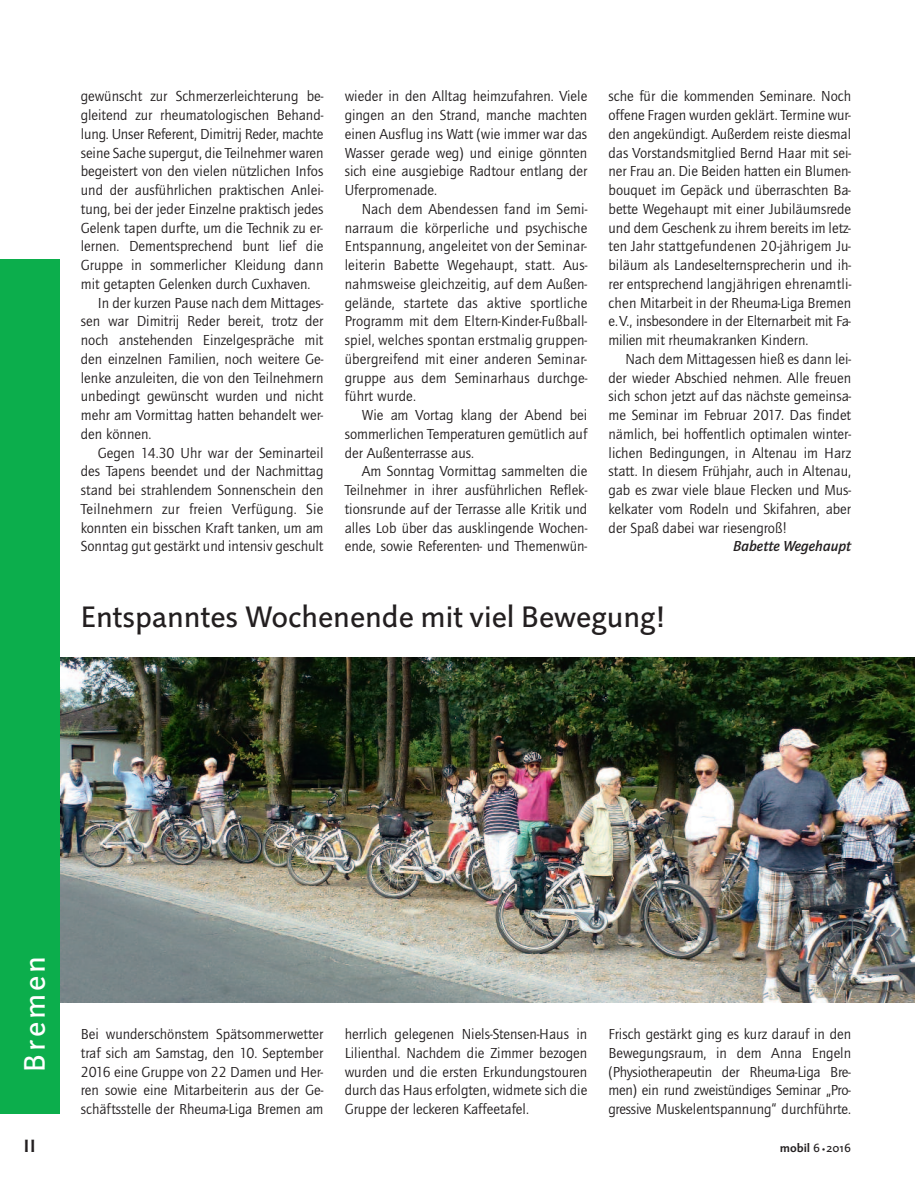
<style>
.page{position:relative;width:915px;height:1191px;background:#fff}
.page>*{position:absolute;margin:0;border:0;box-sizing:border-box;transform-origin:0 0}
.t1{font:30px "Linotype Projekt";color:#231f20}
.t2{font:30px "Linotype Projekt";letter-spacing:.1em;color:#fff}
.t3{font:700 18px "Linotype Projekt";color:#231f20}
.t4{font:15px/18.8px "Quay Sans ITC";color:#231f20;text-align:justify}
.t5{font:italic 500 15px "Quay Sans ITC";color:#231f20}
.t6{font:700 12px "Linotype Projekt";color:#231f20}
.s1{font-weight:400}
.s2{font-weight:400;font-size:9px}
</style>
<div class="page">
<img style="left:60px;top:657px;width:854px;height:345px">
<div style="left:0;top:259px;width:60px;height:855px;background:#0cae4c"></div>
<p class="t4" style="left:81px;top:88px;width:244px">gewünscht zur Schmerzerleichterung be-</p>
<p class="t4" style="left:81px;top:107px;width:244px">gleitend zur rheumatologischen Behand-</p>
<p class="t4" style="left:81px;top:126px;width:244px">lung. Unser Referent, Dimitrij Reder, machte</p>
<p class="t4" style="left:81px;top:144px;width:244px">seine Sache supergut, die Teilnehmer waren</p>
<p class="t4" style="left:81px;top:163px;width:244px">begeistert von den vielen nützlichen Infos</p>
<p class="t4" style="left:81px;top:182px;width:244px">und der ausführlichen praktischen Anlei-</p>
<p class="t4" style="left:81px;top:201px;width:244px">tung, bei der jeder Einzelne praktisch jedes</p>
<p class="t4" style="left:81px;top:219px;width:243px">Gelenk tapen durfte, um die Technik zu er-</p>
<p class="t4" style="left:81px;top:238px;width:244px">lernen. Dementsprechend bunt lief die</p>
<p class="t4" style="left:81px;top:257px;width:244px">Gruppe in sommerlicher Kleidung dann</p>
<p class="t4" style="left:81px;top:276px;width:231px">mit getapten Gelenken durch Cuxhaven.</p>
<p class="t4" style="left:98px;top:294px;width:227px">In der kurzen Pause nach dem Mittages-</p>
<p class="t4" style="left:81px;top:313px;width:244px">sen war Dimitrij Reder bereit, trotz der</p>
<p class="t4" style="left:81px;top:332px;width:244px">noch anstehenden Einzelgespräche mit</p>
<p class="t4" style="left:81px;top:351px;width:244px">den einzelnen Familien, noch weitere Ge-</p>
<p class="t4" style="left:81px;top:369px;width:244px">lenke anzuleiten, die von den Teilnehmern</p>
<p class="t4" style="left:81px;top:388px;width:244px">unbedingt gewünscht wurden und nicht</p>
<p class="t4" style="left:81px;top:407px;width:243px">mehr am Vormittag hatten behandelt wer-</p>
<p class="t4" style="left:81px;top:426px;width:72px">den können.</p>
<p class="t4" style="left:98px;top:444px;width:227px">Gegen 14.30 Uhr war der Seminarteil</p>
<p class="t4" style="left:81px;top:463px;width:244px">des Tapens beendet und der Nachmittag</p>
<p class="t4" style="left:81px;top:482px;width:244px">stand bei strahlendem Sonnenschein den</p>
<p class="t4" style="left:81px;top:501px;width:244px">Teilnehmern zur freien Verfügung. Sie</p>
<p class="t4" style="left:81px;top:519px;width:244px">konnten ein bisschen Kraft tanken, um am</p>
<p class="t4" style="left:81px;top:538px;width:244px">Sonntag gut gestärkt und intensiv geschult</p>
<p class="t4" style="left:344px;top:88px;width:244px">wieder in den Alltag heimzufahren. Viele gingen an den Strand, manche machten einen Ausflug ins Watt (wie immer war das Wasser gerade weg) und einige gönnten sich eine ausgiebige Radtour entlang der Uferpromenade.</p>
<p class="t4" style="left:344px;top:201px;width:244px;text-indent:17px">Nach dem Abendessen fand im Semi&shy;narraum die körperliche und psychische Entspannung, angeleitet von der Seminar&shy;leiterin Babette Wegehaupt, statt. Aus&shy;nahmsweise gleichzeitig, auf dem Außen&shy;gelände, startete das aktive sportliche Programm mit dem Eltern-Kinder-Fußball&shy;spiel, welches spontan erstmalig gruppen&shy;übergreifend mit einer anderen Seminar&shy;gruppe aus dem Seminarhaus durchge&shy;führt wurde.</p>
<p class="t4" style="left:344px;top:407px;width:244px;text-indent:17px">Wie am Vortag klang der Abend bei sommerlichen Temperaturen gemütlich auf der Außenterrasse aus.</p>
<p class="t4" style="left:344px;top:463px;width:244px;text-indent:17px">Am Sonntag Vormittag sammelten die Teilnehmer in ihrer ausführlichen Reflek&shy;tionsrunde auf der Terrasse alle Kritik und alles Lob über das ausklingende Wochen&shy;ende, sowie Referenten- und Themenwün-</p>
<p class="t4" style="left:608px;top:88px;width:244px">sche für die kommenden Seminare. Noch offene Fragen wurden geklärt. Termine wur&shy;den angekündigt. Außerdem reiste diesmal das Vorstandsmitglied Bernd Haar mit sei&shy;ner Frau an. Die Beiden hatten ein Blumen&shy;bouquet im Gepäck und überraschten Ba&shy;bette Wegehaupt mit einer Jubiläumsrede und dem Geschenk zu ihrem bereits im letz&shy;ten Jahr stattgefundenen 20-jährigem Ju&shy;biläum als Landeselternsprecherin und ih&shy;rer entsprechend langjährigen ehrenamtli&shy;chen Mitarbeit in der Rheuma-Liga Bremen e.V., insbesondere in der Elternarbeit mit Fa&shy;milien mit rheumakranken Kindern.</p>
<p class="t4" style="left:608px;top:351px;width:244px;text-indent:17px">Nach dem Mittagessen hieß es dann lei&shy;der wieder Abschied nehmen. Alle freuen sich schon jetzt auf das nächste gemeinsa&shy;me Seminar im Februar 2017. Das findet nämlich, bei hoffentlich optimalen winter&shy;lichen Bedingungen, in Altenau im Harz statt. In diesem Frühjahr, auch in Altenau, gab es zwar viele blaue Flecken und Mus&shy;kelkater vom Rodeln und Skifahren, aber der Spaß dabei war riesengroß!</p>
<p class="t5" style="left:732px;top:541px;width:120px">Babette Wegehaupt</p>
<h1 class="t1" style="left:81px;top:606px;width:585px">Entspanntes Wochenende mit viel Bewegung!</h1>
<h1 class="t2" style="left:24px;top:1071px;width:117px;rotate:-90deg">Bremen</h1>
<p class="t4" style="left:81px;top:1026px;width:244px">Bei wunderschönstem Spätsommerwetter traf sich am Samstag, den 10. September 2016 eine Gruppe von 22 Damen und Her&shy;ren sowie eine Mitarbeiterin aus der Ge&shy;schäftsstelle der Rheuma-Liga Bremen am</p>
<p class="t4" style="left:344px;top:1026px;width:244px">herrlich gelegenen Niels-Stensen-Haus in Lilienthal. Nachdem die Zimmer bezogen wurden und die ersten Erkundungstouren durch das Haus erfolgten, widmete sich die Gruppe der leckeren Kaffeetafel.</p>
<p class="t4" style="left:608px;top:1026px;width:244px">Frisch gestärkt ging es kurz darauf in den Bewegungsraum, in dem Anna Engeln (Physiotherapeutin der Rheuma-Liga Bre&shy;men) ein rund zweistündiges Seminar „Pro&shy;gressive Muskelentspannung“ durchführte.</p>
<p class="t3" style="left:24px;top:1139px;width:13px">II</p>
<p class="t6" style="left:779px;top:1143px;width:73px">mobil <span class="s1">6</span> <span class="s2">•</span><span class="s1">2016</span></p>
</div>
